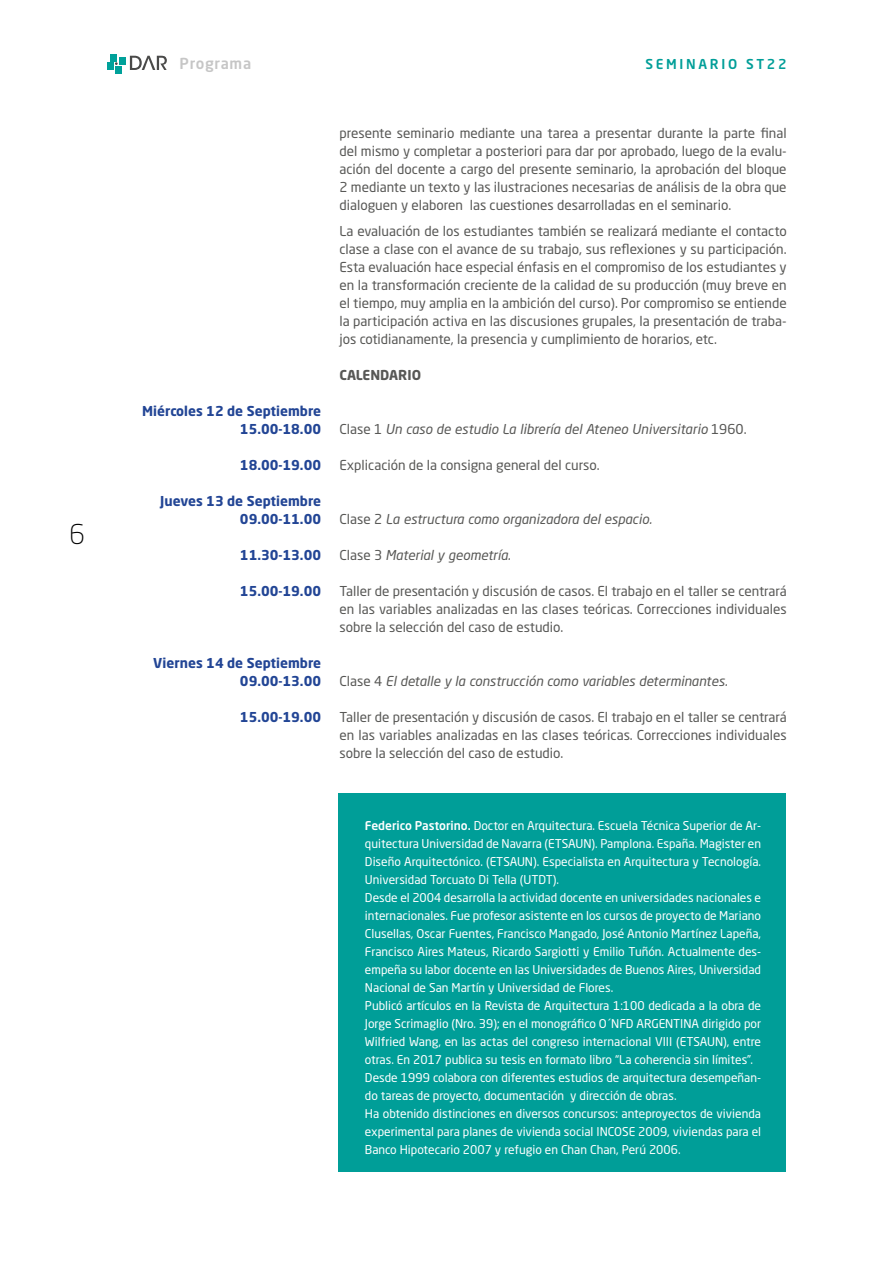
<style>
.page{position:relative;width:893px;height:1263px;background:#fff}
.page>*{position:absolute;margin:0;border:0;box-sizing:border-box;transform-origin:0 0}
.t1{font:300 27px "Neo Sans Std";color:#000}
.t2{font:500 15px "Neo Sans Std";letter-spacing:.05em;color:#c6c6c6}
.t3{font:13.5px/18px "Neo Sans Std";color:#585856;text-align:justify}
.t4{font:italic 13.5px "Neo Sans Std";color:#585856}
.t5{font:700 13.5px/18px "Neo Sans Std";color:#224595;text-align:right}
.t6{font:500 13.5px "Neo Sans Std";letter-spacing:.2em;color:#009e98}
.t7{font:700 13.5px "Neo Sans Std";color:#585856}
.t8{font:12px/18px "Neo Sans Std";color:#fff}
.s1{font-style:normal}
.s2{font-weight:500}
</style>
<div class="page">
<svg style="left:107px;top:54px;width:60px;height:19px"></svg>
<div style="left:339px;top:794px;width:447px;height:378px;background:#009e98"></div>
<h1 class="t1" style="left:69px;top:518px;width:17px">6</h1>
<p class="t2" style="left:180px;top:54px;width:73px">Programa</p>
<p class="t6" style="left:645px;top:55px;width:143px">SEMINARIO ST22</p>
<p class="t5" style="left:142px;top:401px;width:180px">Miércoles 12 de Septiembre<br>15.00-18.00</p>
<p class="t5" style="left:240px;top:455px;width:83px">18.00-19.00</p>
<p class="t5" style="left:160px;top:491px;width:162px">Jueves 13 de Septiembre<br>09.00-11.00</p>
<p class="t5" style="left:240px;top:545px;width:83px">11.30-13.00</p>
<p class="t5" style="left:240px;top:581px;width:83px">15.00-19.00</p>
<p class="t5" style="left:153px;top:653px;width:169px">Viernes 14 de Septiembre<br>09.00-13.00</p>
<p class="t5" style="left:240px;top:707px;width:83px">15.00-19.00</p>
<p class="t3" style="left:339px;top:124px;width:449px">presente seminario mediante una tarea a presentar durante la parte final del mismo y completar a posteriori para dar por aprobado, luego de la evalu&shy;ación del docente a cargo del presente seminario, la aprobación del bloque 2 mediante un texto y las ilustraciones necesarias de análisis de la obra que dialoguen y elaboren las cuestiones desarrolladas en el seminario.</p>
<p class="t3" style="left:339px;top:221px;width:449px">La evaluación de los estudiantes también se realizará mediante el contacto clase a clase con el avance de su trabajo, sus reflexiones y su participación.<br>Esta evaluación hace especial énfasis en el compromiso de los estudiantes y en la transformación creciente de la calidad de su producción (muy breve en el tiempo, muy amplia en la ambición del curso). Por compromiso se entiende la participación activa en las discusiones grupales, la presentación de traba&shy;jos cotidianamente, la presencia y cumplimiento de horarios, etc.</p>
<p class="t7" style="left:339px;top:366px;width:83px">CALENDARIO</p>
<p class="t4" style="left:339px;top:420px;width:409px"><span class="s1">Clase 1</span> Un caso de estudio La librería del Ateneo Universitario <span class="s1">1960.</span></p>
<p class="t3" style="left:339px;top:455px;width:262px">Explicación de la consigna general del curso.</p>
<p class="t4" style="left:339px;top:510px;width:314px"><span class="s1">Clase 2</span> La estructura como organizadora del espacio.</p>
<p class="t4" style="left:339px;top:546px;width:173px"><span class="s1">Clase 3</span> Material y geometría.</p>
<p class="t3" style="left:339px;top:581px;width:449px">Taller de presentación y discusión de casos. El trabajo en el taller se centrará en las variables analizadas en las clases teóricas. Correcciones individuales sobre la selección del caso de estudio.</p>
<p class="t4" style="left:339px;top:672px;width:390px"><span class="s1">Clase 4</span> El detalle y la construcción como variables determinantes.</p>
<p class="t3" style="left:339px;top:707px;width:449px">Taller de presentación y discusión de casos. El trabajo en el taller se centrará en las variables analizadas en las clases teóricas. Correcciones individuales sobre la selección del caso de estudio.</p>
<p class="t8" style="left:365px;top:816px;width:398px"><span class="s2">Federico Pastorino.</span> Doctor en Arquitectura. Escuela Técnica Superior de Ar&shy;quitectura Universidad de Navarra (ETSAUN). Pamplona. España. Magister en Diseño Arquitectónico. (ETSAUN). Especialista en Arquitectura y Tecnología.<br>Universidad Torcuato Di Tella (UTDT).<br>Desde el 2004 desarrolla la actividad docente en universidades nacionales e internacionales. Fue profesor asistente en los cursos de proyecto de Mariano Clusellas, Oscar Fuentes, Francisco Mangado, José Antonio Martínez Lapeña, Francisco Aires Mateus, Ricardo Sargiotti y Emilio Tuñón. Actualmente des&shy;empeña su labor docente en las Universidades de Buenos Aires, Universidad Nacional de San Martín y Universidad de Flores.<br>Publicó artículos en la Revista de Arquitectura 1:100 dedicada a la obra de Jorge Scrimaglio (Nro. 39); en el monográfico O´NFD ARGENTINA dirigido por Wilfried Wang, en las actas del congreso internacional VIII (ETSAUN), entre otras. En 2017 publica su tesis en formato libro “La coherencia sin límites”.<br>Desde 1999 colabora con diferentes estudios de arquitectura desempeñan&shy;do tareas de proyecto, documentación y dirección de obras.<br>Ha obtenido distinciones en diversos concursos: anteproyectos de vivienda experimental para planes de vivienda social INCOSE 2009, viviendas para el Banco Hipotecario 2007 y refugio en Chan Chan, Perú 2006.</p>
</div>
